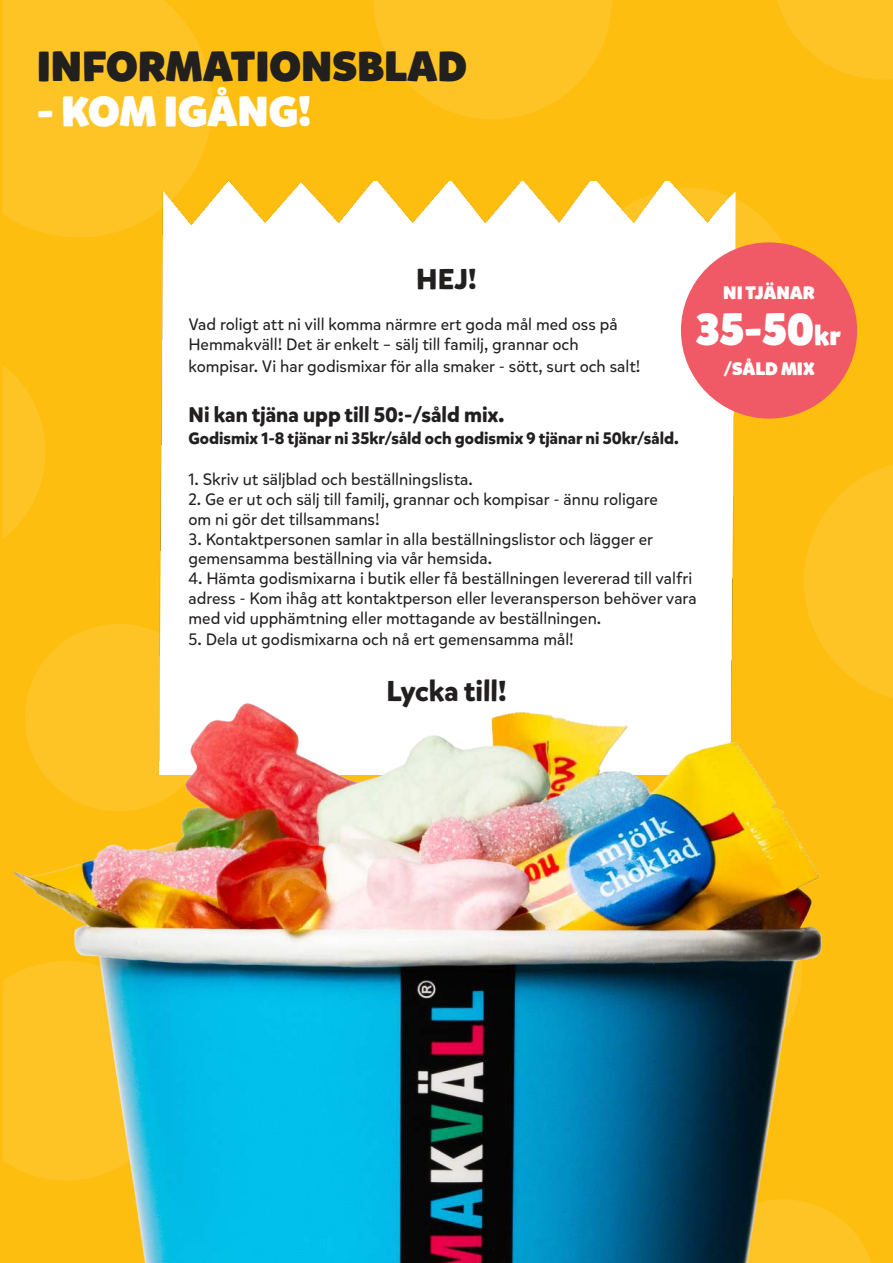
<style>
.page{position:relative;width:893px;height:1263px;background:#febe0f}
.page>*{position:absolute;margin:0;border:0;box-sizing:border-box;transform-origin:0 0}
.t1{font:900 45px "Mikado";color:#fff}
.t2{font:900 42px "Mikado";color:#221f1f}
.t3{font:900 42px "Mikado";letter-spacing:-.005em;color:#fff}
.t4{font:700 28.5px "Mikado";color:#221f1f}
.t5{font:700 21px "Mikado";color:#221f1f}
.t6{font:900 18px "Mikado";color:#fff}
.t7{font:16.5px/19.8px "Mikado";color:#221f1f}
.t8{font:700 16.5px "Mikado";color:#221f1f}
.s1{font-size:27px}
</style>
<div class="page">
<svg style="left:777px;top:0;width:116px;height:80px"></svg>
<svg style="left:374px;top:0;width:238px;height:119px"></svg>
<div style="left:3px;top:0;width:209px;height:237px;background:#fec426"></div>
<svg style="left:3px;top:366px;width:43px;height:168px"></svg>
<svg style="left:815px;top:464px;width:78px;height:70px"></svg>
<img style="left:78px;top:181px;width:737px;height:353px">
<img style="left:3px;top:534px;width:890px;height:729px">
<div style="left:681px;top:242px;width:176px;height:177px;background:#f05a66;border-radius:50%"></div>
<h2 class="t2" style="left:37px;top:42px;width:432px">INFORMATIONSBLAD</h2>
<h2 class="t3" style="left:37px;top:87px;width:276px">- KOM IGÅNG!</h2>
<h3 class="t4" style="left:416px;top:267px;width:62px">HEJ!</h3>
<p class="t7" style="left:189px;top:316px;width:431px">Vad roligt att ni vill komma närmre ert goda mål med oss på<br>Hemmakväll! Det är enkelt – sälj till familj, grannar och</p>
<p class="t7" style="left:189px;top:357px;width:453px">kompisar. Vi har godismixar för alla smaker - sött, surt och salt!</p>
<p class="t5" style="left:189px;top:406px;width:317px">Ni kan tjäna upp till 50:-/såld mix.</p>
<p class="t8" style="left:189px;top:431px;width:492px">Godismix 1-8 tjänar ni 35kr/såld och godismix 9 tjänar ni 50kr/såld.</p>
<p class="t7" style="left:189px;top:471px;width:286px">1. Skriv ut säljblad och beställningslista.</p>
<p class="t7" style="left:189px;top:491px;width:471px">2. Ge er ut och sälj till familj, grannar och kompisar - ännu roligare om ni gör det tillsammans!</p>
<p class="t7" style="left:189px;top:530px;width:466px">3. Kontaktpersonen samlar in alla beställningslistor och lägger er gemensamma beställning via vår hemsida.</p>
<p class="t7" style="left:189px;top:570px;width:510px">4. Hämta godismixarna i butik eller få beställningen levererad till valfri adress - Kom ihåg att kontaktperson eller leveransperson behöver vara med vid upphämtning eller mottagande av beställningen.</p>
<p class="t7" style="left:189px;top:631px;width:387px">5. Dela ut godismixarna och nå ert gemensamma mål!</p>
<h3 class="t4" style="left:386px;top:679px;width:122px">Lycka till!</h3>
<p class="t6" style="left:723px;top:282px;width:93px">NI TJÄNAR</p>
<h1 class="t1" style="left:696px;top:303px;width:146px">35-50<span class="s1">kr</span></h1>
<p class="t6" style="left:723px;top:358px;width:93px">/SÅLD MIX</p>
</div>
